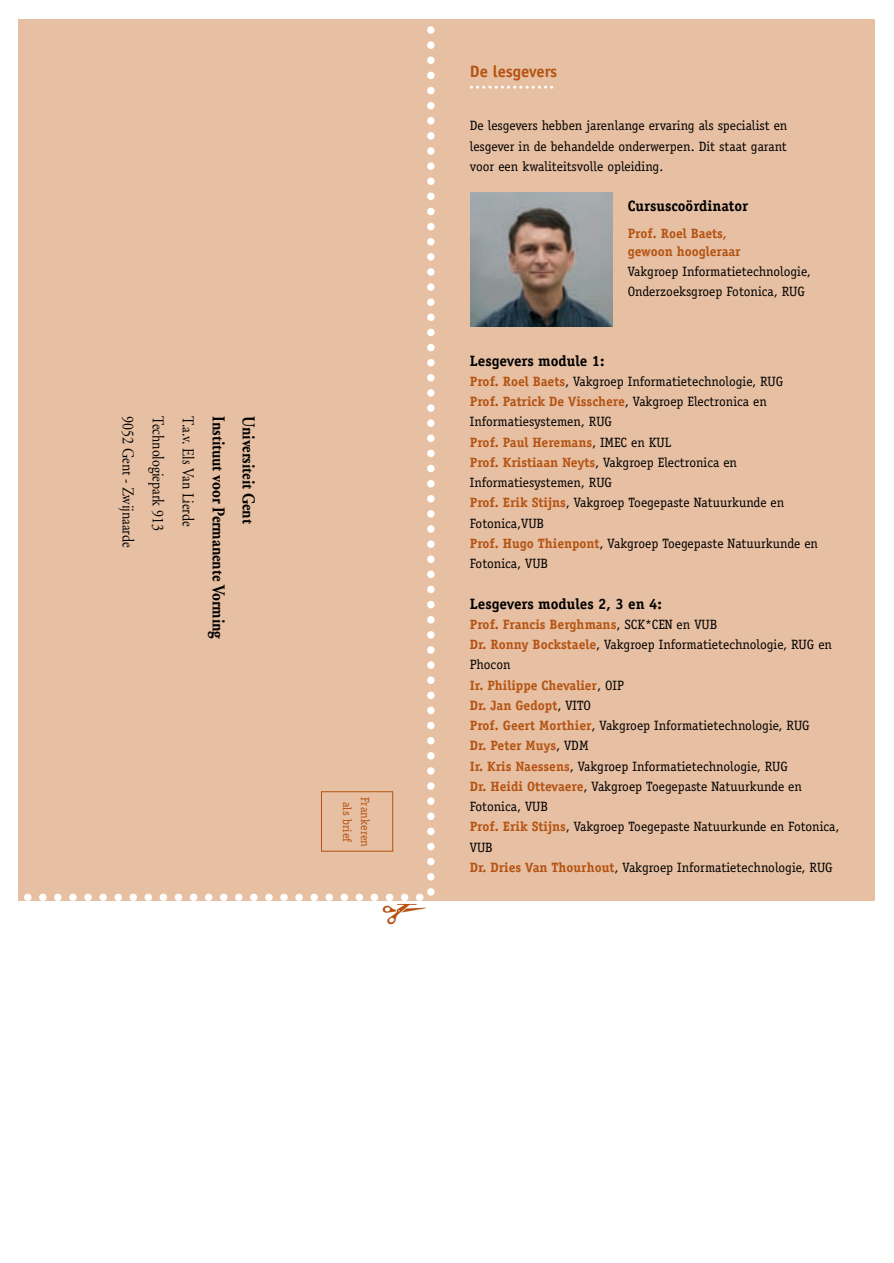
<style>
.page{position:relative;width:894px;height:1263px;background:#fff}
.page>*{position:absolute;margin:0;border:0;box-sizing:border-box;transform-origin:0 0}
.t1{font:700 18px/30px "Adobe Garamond";color:#000;scale:.85 1}
.t2{font:16.5px/30px "Adobe Garamond";color:#000;scale:.85 1}
.t3{font:700 16.5px "Officina Sans";color:#b45312}
.t4{font:700 15px "Officina Serif";color:#000}
.t5{font:13.5px/20.2px "Officina Serif";color:#000}
.t6{font:700 13.5px/18px "Officina Serif";color:#b45312}
.t7{font:12px/18px "Officina Serif";color:#b45312;text-align:center}
.s1{font-weight:700;color:#b45312}
</style>
<div class="page">
<div style="left:18px;top:20px;width:856px;height:881px;background:#e7bfa2"></div>
<svg style="left:471px;top:86px;width:83px;height:3px"></svg>
<img style="left:471px;top:192px;width:142px;height:135px">
<svg style="left:24px;top:26px;width:411px;height:875px"></svg>
<p class="t2" style="left:201px;top:416px;width:156px;rotate:90deg">T.a.v. Els Van Lierde<br>Technologiepark 913<br>9052 Gent - Zwijnaarde</p>
<h1 class="t1" style="left:262px;top:416px;width:263px;rotate:90deg">Universiteit Gent<br>Instituut voor Permanente Vorming</h1>
<p class="t7" style="left:373px;top:797px;width:52px;rotate:90deg">Frankeren als brief</p>
<p class="t3" style="left:470px;top:65px;width:89px">De lesgevers</p>
<p class="t5" style="left:470px;top:117px;width:319px;text-align:justify">De lesgevers hebben jarenlange ervaring als specialist en lesgever in de behandelde onderwerpen. Dit staat garant voor een kwaliteitsvolle opleiding.</p>
<p class="t4" style="left:628px;top:201px;width:122px">Cursuscoördinator</p>
<p class="t6" style="left:628px;top:226px;width:115px">Prof. Roel Baets, gewoon hoogleraar</p>
<p class="t5" style="left:628px;top:263px;width:185px">Vakgroep Informatietechnologie,<br>Onderzoeksgroep Fotonica, RUG</p>
<p class="t4" style="left:470px;top:355px;width:136px">Lesgevers module 1:</p>
<p class="t5" style="left:470px;top:372px;width:350px"><span class="s1">Prof. Roel Baets</span>, Vakgroep Informatietechnologie, RUG<br><span class="s1">Prof. Patrick De Visschere</span>, Vakgroep Electronica en Informatiesystemen, RUG<br><span class="s1">Prof. Paul Heremans</span>, IMEC en KUL<br><span class="s1">Prof. Kristiaan Neyts</span>, Vakgroep Electronica en Informatiesystemen, RUG<br><span class="s1">Prof. Erik Stijns</span>, Vakgroep Toegepaste Natuurkunde en Fotonica,VUB<br><span class="s1">Prof. Hugo Thienpont</span>, Vakgroep Toegepaste Natuurkunde en Fotonica, VUB</p>
<p class="t4" style="left:470px;top:598px;width:193px">Lesgevers modules 2, 3 en 4:</p>
<p class="t5" style="left:470px;top:615px;width:371px"><span class="s1">Prof. Francis Berghmans</span>, SCK*CEN en VUB<br><span class="s1">Dr. Ronny Bockstaele</span>, Vakgroep Informatietechnologie, RUG en Phocon<br><span class="s1">Ir. Philippe Chevalier</span>, OIP<br><span class="s1">Dr. Jan Gedopt</span>, VITO<br><span class="s1">Prof. Geert Morthier</span>, Vakgroep Informatietechnologie, RUG<br><span class="s1">Dr. Peter Muys</span>, VDM<br><span class="s1">Ir. Kris Naessens</span>, Vakgroep Informatietechnologie, RUG<br><span class="s1">Dr. Heidi Ottevaere</span>, Vakgroep Toegepaste Natuurkunde en Fotonica, VUB<br><span class="s1">Prof. Erik Stijns</span>, Vakgroep Toegepaste Natuurkunde en Fotonica, VUB<br><span class="s1">Dr. Dries Van Thourhout</span>, Vakgroep Informatietechnologie, RUG</p>
</div>
